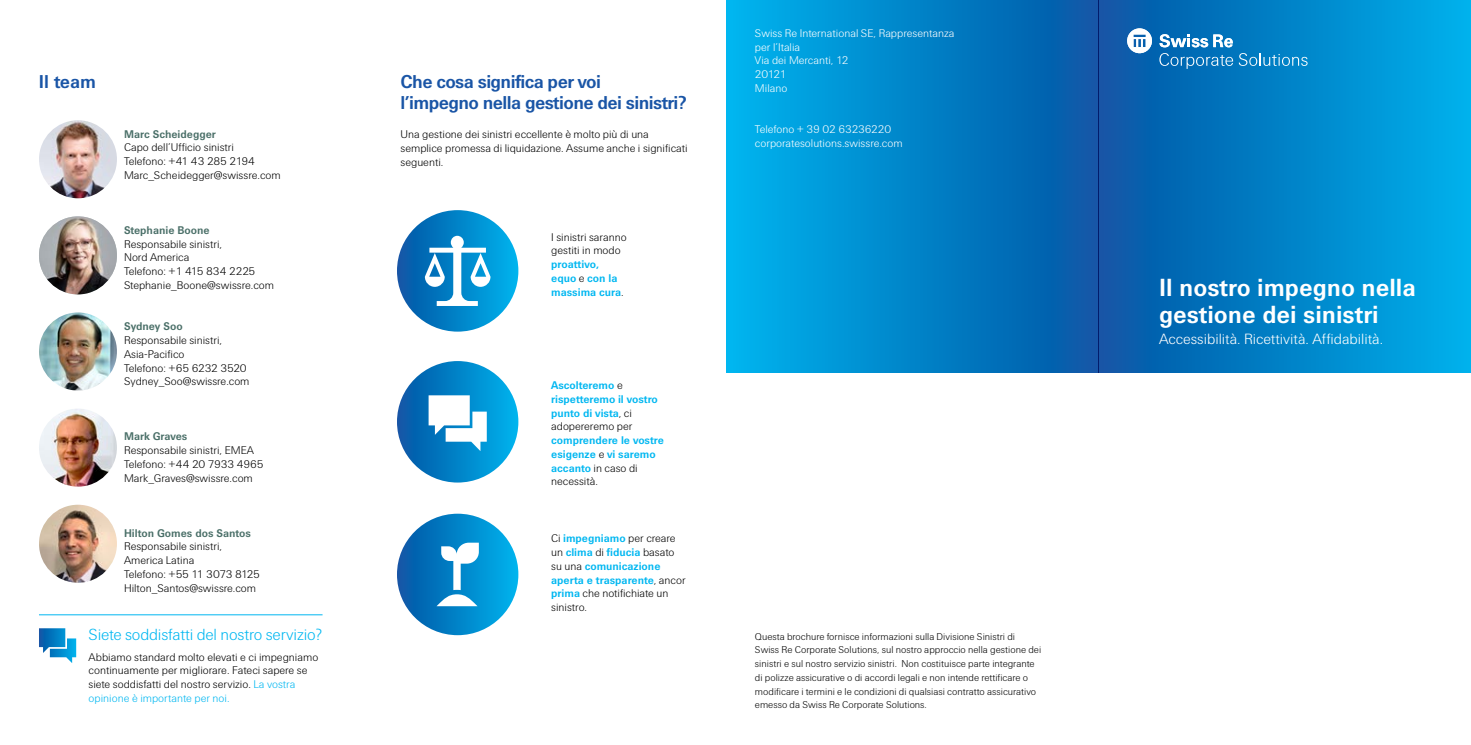
<style>
.page{position:relative;width:1471px;height:745px;background:#fff}
.page>*{position:absolute;margin:0;border:0;box-sizing:border-box;transform-origin:0 0}
.t1{font:700 25px/27.5px "Swiss Re Sans OT";color:#fff}
.t2{font:700 18.75px/20.6px "Swiss Re Sans OT";letter-spacing:-.03em;color:#1a55a6}
.t3{font:300 16.25px "Swiss Re Sans OT";letter-spacing:-.01em;color:#00b7f1}
.t4{font:300 15px "Swiss Re Sans OT";color:#fff}
.t5{font:300 11.25px/13.8px "Swiss Re Sans OT";color:#000}
.t6{font:700 11.25px/13.8px "Swiss Re Sans OT";color:#00b7f1}
.t7{font:300 11.25px/13.8px "Swiss Re Sans OT";color:#fff}
.t8{font:700 11.25px "Swiss Re Sans OT";color:#4a6f68}
.t9{font:300 10px/13.8px "Swiss Re Sans OT";color:#000}
.s1{color:#00b7f1}
.s2{font-weight:300;color:#000}
.s3{font-weight:700;color:#00b7f1}
</style>
<div class="page">
<svg style="left:726px;top:0;width:372px;height:372px;background:#0185c9"></svg>
<svg style="left:1098px;top:0;width:372px;height:372px;background:#0282c7"></svg>
<svg style="left:1159px;top:53px;width:148px;height:16px;background:#2a8bc7"></svg>
<svg style="left:1127px;top:28px;width:25px;height:25px"></svg>
<svg style="left:1159px;top:34px;width:73px;height:13px"></svg>
<img style="left:39px;top:120px;width:78px;height:78px;border-radius:39px">
<img style="left:39px;top:408px;width:78px;height:78px;border-radius:39px">
<img style="left:39px;top:312px;width:78px;height:78px;border-radius:39px">
<img style="left:39px;top:216px;width:78px;height:78px;border-radius:39px">
<img style="left:39px;top:504px;width:78px;height:78px;border-radius:39px">
<svg style="left:39px;top:628px;width:37px;height:34px"></svg>
<hr style="left:39px;top:614px;width:283px;height:1px;background:#00b7f1">
<div style="left:397px;top:210px;width:121px;height:121px;background:linear-gradient(to right,#0855a4,#00b3ed);border-radius:61px"></div>
<div style="left:397px;top:361px;width:121px;height:121px;background:linear-gradient(to right,#0855a4,#00b3ed);border-radius:61px"></div>
<div style="left:397px;top:513px;width:121px;height:121px;background:linear-gradient(to right,#0d57a5,#00b4ee);border-radius:61px"></div>
<svg style="left:436px;top:542px;width:43px;height:63px"></svg>
<svg style="left:428px;top:395px;width:59px;height:56px"></svg>
<svg style="left:425px;top:236px;width:65px;height:70px"></svg>
<h2 class="t2" style="left:39px;top:72px;width:59px">Il team</h2>
<p class="t8" style="left:124px;top:127px;width:93px">Marc Scheidegger</p>
<p class="t5" style="left:124px;top:141px;width:158px">Capo dellʼUfficio sinistri<br>Telefono: +41 43 285 2194<br>Marc_Scheidegger@swissre.com</p>
<p class="t8" style="left:124px;top:223px;width:87px">Stephanie Boone</p>
<p class="t5" style="left:124px;top:237px;width:151px">Responsabile sinistri,<br>Nord America<br>Telefono: +1 415 834 2225<br>Stephanie_Boone@swissre.com</p>
<p class="t8" style="left:124px;top:319px;width:60px">Sydney Soo</p>
<p class="t5" style="left:124px;top:333px;width:127px">Responsabile sinistri,<br>Asia-Pacifico<br>Telefono: +65 6232 3520<br>Sydney_Soo@swissre.com</p>
<p class="t8" style="left:124px;top:429px;width:65px">Mark Graves</p>
<p class="t5" style="left:124px;top:443px;width:141px">Responsabile sinistri, EMEA<br>Telefono: +44 20 7933 4965<br>Mark_Graves@swissre.com</p>
<p class="t8" style="left:124px;top:526px;width:128px">Hilton Gomes dos Santos</p>
<p class="t5" style="left:124px;top:539px;width:138px">Responsabile sinistri,<br>America Latina<br>Telefono: +55 11 3073 8125<br>Hilton_Santos@swissre.com</p>
<h3 class="t3" style="left:89px;top:624px;width:235px">Siete soddisfatti del nostro servizio?</h3>
<p class="t5" style="left:89px;top:649px;width:231px">Abbiamo standard molto elevati e ci impegniamo continuamente per migliorare. Fateci sapere se siete soddisfatti del nostro servizio. <span class="s1">La vostra opinione è importante per noi.</span></p>
<h2 class="t2" style="left:400px;top:72px;width:287px">Che cosa significa per voi<br>l’impegno nella gestione dei sinistri?</h2>
<p class="t5" style="left:400px;top:127px;width:289px">Una gestione dei sinistri eccellente è molto più di una semplice promessa di liquidazione. Assume anche i significati seguenti.</p>
<p class="t5" style="left:551px;top:230px;width:77px">I sinistri saranno gestiti in modo</p>
<p class="t6" style="left:551px;top:257px;width:74px">proattivo, equo <span class="s2">e</span> con la massima cura<span class="s2">.</span></p>
<p class="t6" style="left:551px;top:378px;width:108px">Ascolteremo <span class="s2">e </span>rispetteremo il vostro punto di vista<span class="s2">, ci adopereremo per</span></p>
<p class="t6" style="left:551px;top:433px;width:114px">comprendere le vostre esigenze <span class="s2">e</span> vi saremo accanto <span class="s2">in caso di necessità.</span></p>
<p class="t5" style="left:551px;top:531px;width:136px">Ci <span class="s3">impegniamo</span> per creare un <span class="s3">clima</span> di <span class="s3">fiducia</span> basato su una <span class="s3">comunicazione aperta e trasparente</span>, ancor <span class="s3">prima</span> che notifichiate un sinistro.</p>
<p class="t7" style="left:755px;top:26px;width:201px">Swiss Re International SE, Rappresentanza per l’Italia<br>Via dei Mercanti, 12<br>20121<br>Milano</p>
<p class="t7" style="left:755px;top:122px;width:149px">Telefono + 39 02 63236220 corporatesolutions.swissre.com</p>
<p class="t9" style="left:755px;top:629px;width:288px">Questa brochure fornisce informazioni sulla Divisione Sinistri di Swiss Re Corporate Solutions, sul nostro approccio nella gestione dei sinistri e sul nostro servizio sinistri. Non costituisce parte integrante di polizze assicurative o di accordi legali e non intende rettificare o modificare i termini e le condizioni di qualsiasi contratto assicurativo emesso da Swiss Re Corporate Solutions.</p>
<h1 class="t1" style="left:1159px;top:273px;width:258px">Il nostro impegno nella gestione dei sinistri</h1>
<h3 class="t4" style="left:1159px;top:330px;width:226px">Accessibilità. Ricettività. Affidabilità.</h3>
</div>
